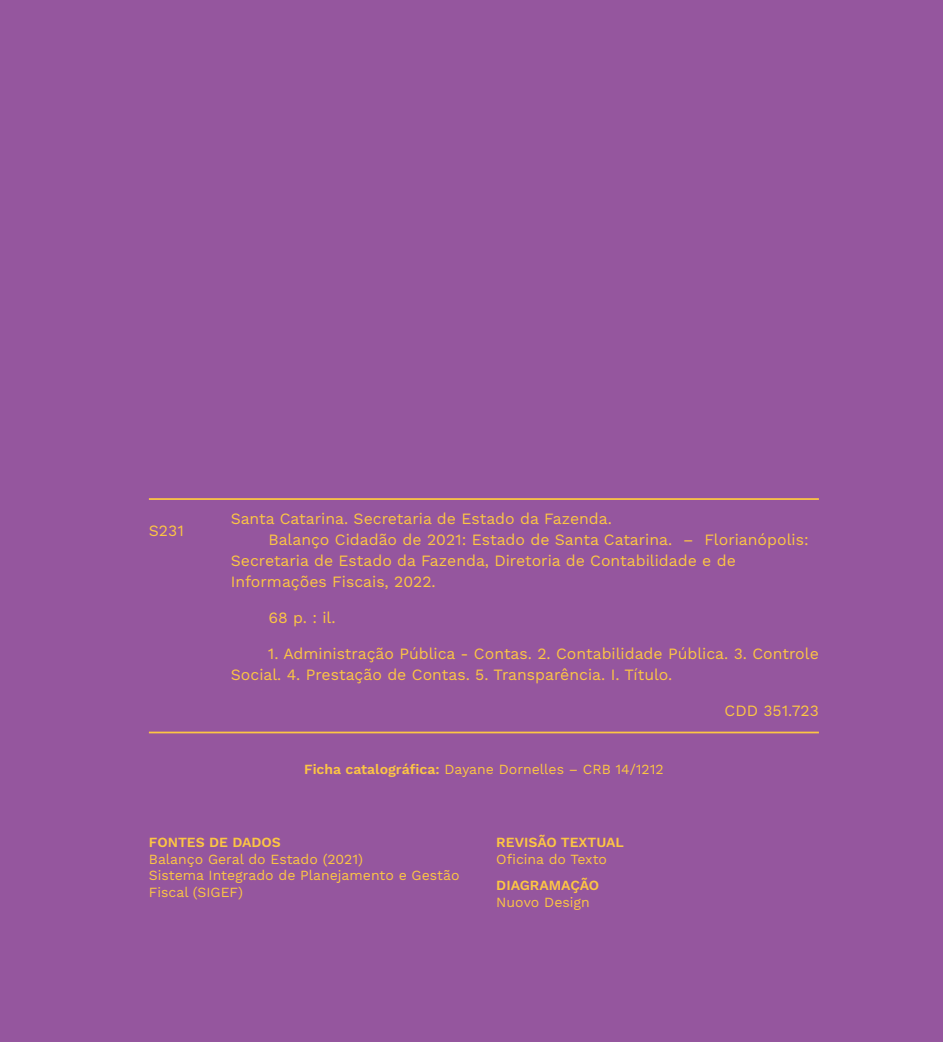
<style>
.page{position:relative;width:943px;height:1042px;background:#95569e}
.page>*{position:absolute;margin:0;border:0;box-sizing:border-box;transform-origin:0 0}
.t1{font:15.75px/21px "Work Sans";color:#fdc643}
.t2{font:14px/16.8px "Work Sans";color:#fdc643}
.t3{font:600 14px "Work Sans";color:#fdc643}
.s1{font-weight:600}
</style>
<div class="page">
<hr style="left:149px;top:498px;width:670px;height:2px;background:#fdc643">
<hr style="left:149px;top:731px;width:670px;height:2px;background:#fdc643">
<p class="t1" style="left:149px;top:521px;width:36px">S231</p>
<p class="t1" style="left:231px;top:509px;width:382px">Santa Catarina. Secretaria de Estado da Fazenda.</p>
<p class="t1" style="left:268px;top:530px;width:542px">Balanço Cidadão de 2021: Estado de Santa Catarina. – Florianópolis:</p>
<p class="t1" style="left:231px;top:551px;width:506px">Secretaria de Estado da Fazenda, Diretoria de Contabilidade e de</p>
<p class="t1" style="left:231px;top:572px;width:206px">Informações Fiscais, 2022.</p>
<p class="t1" style="left:268px;top:608px;width:69px">68 p. : il.</p>
<p class="t1" style="left:231px;top:644px;width:589px;text-indent:37px">1. Administração Pública - Contas. 2. Contabilidade Pública. 3. Controle<br>Social. 4. Prestação de Contas. 5. Transparência. I. Título.</p>
<p class="t1" style="left:724px;top:701px;width:96px">CDD 351.723</p>
<p class="t2" style="left:304px;top:761px;width:361px"><span class="s1">Ficha catalográfica:</span> Dayane Dornelles – CRB 14/1212</p>
<p class="t3" style="left:149px;top:834px;width:133px">FONTES DE DADOS</p>
<p class="t2" style="left:149px;top:851px;width:312px">Balanço Geral do Estado (2021)<br>Sistema Integrado de Planejamento e Gestão<br>Fiscal (SIGEF)</p>
<p class="t3" style="left:496px;top:834px;width:129px">REVISÃO TEXTUAL</p>
<p class="t2" style="left:496px;top:851px;width:112px">Oficina do Texto</p>
<p class="t3" style="left:496px;top:877px;width:105px">DIAGRAMAÇÃO</p>
<p class="t2" style="left:496px;top:894px;width:95px">Nuovo Design</p>
</div>
